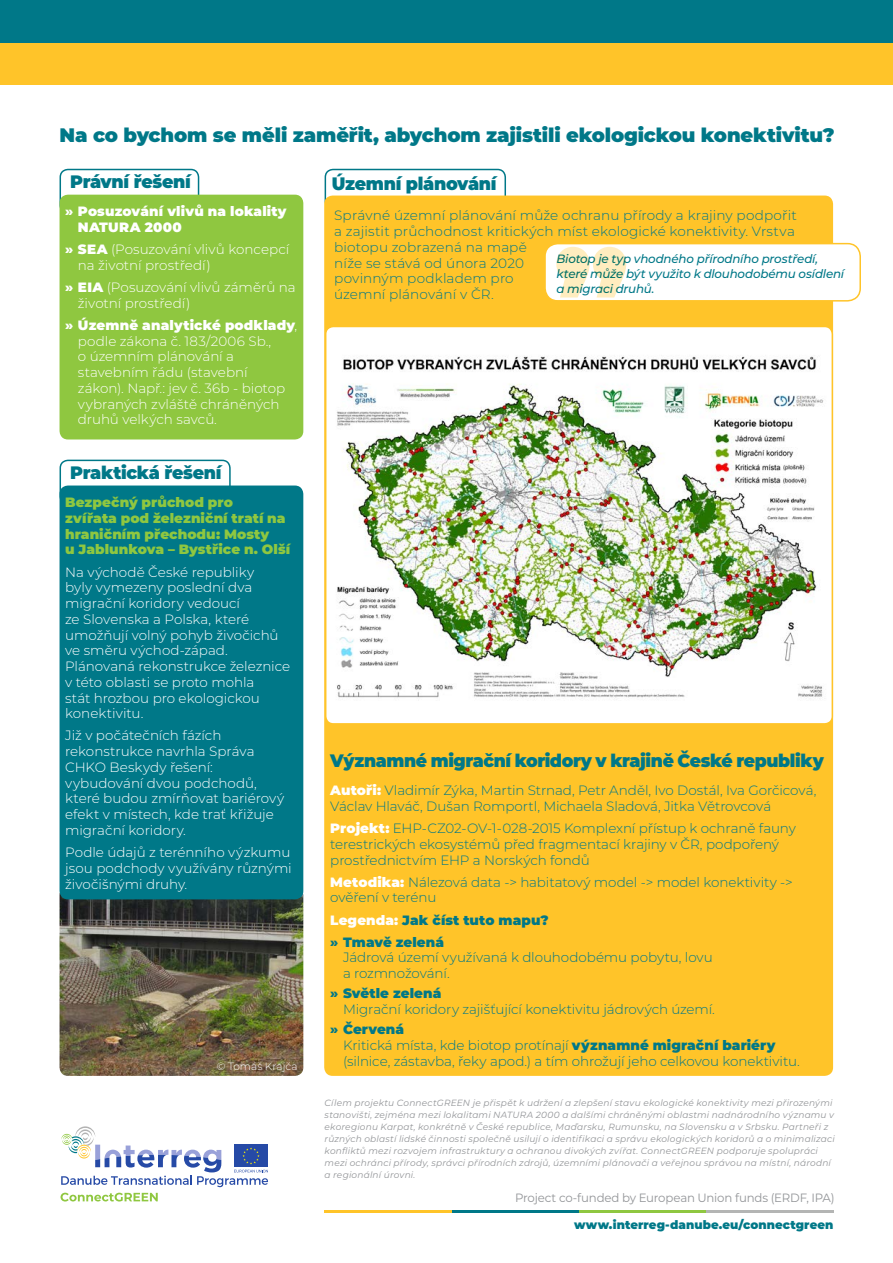
<style>
.page{position:relative;width:893px;height:1263px;background:#fff}
.page>*{position:absolute;margin:0;border:0;box-sizing:border-box;transform-origin:0 0}
.t1{font:900 19.5px "Montserrat";letter-spacing:-.005em;color:#007888}
.t2{font:900 18px "Montserrat";letter-spacing:-.02em;color:#007888;scale:.96 1}
.t3{font:900 18px "Montserrat";letter-spacing:-.02em;color:#007888}
.t4{font:300 13.5px/15.8px "Montserrat";letter-spacing:-.005em;color:#007888}
.t5{font:300 13.5px/15.8px "Montserrat";letter-spacing:-.005em;color:#fff}
.t6{font:900 13.5px/15.8px "Montserrat";letter-spacing:.005em;color:#8fc740}
.t7{font:900 13.5px/22.2px "Montserrat";letter-spacing:.005em;color:#007888}
.t8{font:900 13.5px/15.8px "Montserrat";letter-spacing:.015em;color:#fff}
.t9{font:italic 500 12px/15px "Montserrat";letter-spacing:-.02em;color:#007888}
.t10{font:12px "Montserrat";letter-spacing:-.015em;color:#939598}
.t11{font:900 12px "Montserrat";letter-spacing:.005em;color:#007888}
.t12{font:300 10.5px "Montserrat";letter-spacing:.005em;color:#fff}
.t13{font:italic 9px/12px "Montserrat";letter-spacing:.025em;color:#939598}
.s1{font-weight:800}
.s2{font-weight:900}
.s3{font-weight:900;color:#fff}
.s4{color:#fff}
</style>
<div class="page">
<div style="left:325px;top:169px;width:181px;height:41px;border:2px solid #007888;border-radius:8px"></div>
<img style="left:60px;top:893px;width:243px;height:183px">
<div style="left:324px;top:196px;width:509px;height:880px;background:#ffc429;border-radius:9px"></div>
<svg style="left:61px;top:1126px;width:207px;height:61px"></svg>
<svg style="left:61px;top:1193px;width:97px;height:8px"></svg>
<div style="left:0;top:43px;width:893px;height:42px;background:#ffc429"></div>
<div style="left:0;top:0;width:893px;height:43px;background:#007888"></div>
<hr style="left:452px;top:1210px;width:127px;height:2px;background:#007888">
<hr style="left:325px;top:1210px;width:127px;height:2px;background:#ffc429">
<hr style="left:579px;top:1210px;width:127px;height:2px;background:#8fc740">
<hr style="left:706px;top:1210px;width:127px;height:2px;background:#b4b5b4">
<div style="left:326px;top:326px;width:506px;height:398px;background:#fff;border-radius:8px"></div>
<img style="left:337px;top:356px;width:487px;height:344px">
<div style="left:325px;top:326px;width:508px;height:399px;border:2px solid #ffc429;border-radius:8px"></div>
<div style="left:60px;top:169px;width:139px;height:45px;border:2px solid #007888;border-radius:8px"></div>
<div style="left:60px;top:195px;width:243px;height:244px;background:#8fc740;border-radius:9px"></div>
<div style="left:60px;top:460px;width:171px;height:45px;border:2px solid #007888;border-radius:8px"></div>
<div style="left:60px;top:485px;width:243px;height:414px;background:#007888;border-radius:9px"></div>
<div style="left:545px;top:244px;width:315px;height:57px;background:#fff;border-radius:13px"></div>
<div style="left:544px;top:243px;width:317px;height:59px;border:2px solid #ffc429;border-radius:13px"></div>
<svg style="left:556px;top:247px;width:70px;height:50px"></svg>
<h1 class="t1" style="left:60px;top:121px;width:777px">Na co bychom se měli zaměřit, abychom zajistili ekologickou konektivitu?</h1>
<h2 class="t3" style="left:70px;top:168px;width:122px">Právní řešení</h2>
<p class="t8" style="left:78px;top:203px;width:210px;text-indent:-13px"><span class="s1">»</span> Posuzování vlivů na lokality<br>NATURA 2000</p>
<p class="t5" style="left:78px;top:241px;width:213px;text-indent:-13px"><span class="s1">»</span> <span class="s2">SEA</span> (Posuzování vlivů koncepcí na životní prostředí)</p>
<p class="t5" style="left:78px;top:279px;width:219px;text-indent:-13px"><span class="s1">»</span> <span class="s2">EIA</span> (Posuzování vlivů záměrů na životní prostředí)</p>
<p class="t5" style="left:78px;top:317px;width:221px;text-indent:-13px"><span class="s1">»</span> <span class="s2">Územně analytické podklady</span>, podle zákona č. 183/2006 Sb.,<br>o územním plánování a stavebním řádu (stavební<br>zákon). Např.: jev č. 36b - biotop vybraných zvláště chráněných druhů velkých savců.</p>
<h2 class="t3" style="left:70px;top:459px;width:153px">Praktická řešení</h2>
<p class="t6" style="left:65px;top:494px;width:227px">Bezpečný průchod pro<br>zvířata pod železniční tratí na hraničním přechodu: Mosty<br>u Jablunkova – Bystřice n. Olší</p>
<p class="t5" style="left:65px;top:563px;width:227px">Na východě České republiky<br>byly vymezeny poslední dva migrační koridory vedoucí<br>ze Slovenska a Polska, které umožňují volný pohyb živočichů ve směru východ-západ.<br>Plánovaná rekonstrukce železnice v této oblasti se proto mohla<br>stát hrozbou pro ekologickou konektivitu.</p>
<p class="t5" style="left:65px;top:727px;width:220px">Již v počátečních fázích rekonstrukce navrhla Správa<br>CHKO Beskydy řešení: vybudování dvou podchodů, které budou zmírňovat bariérový efekt v místech, kde trať křižuje migrační koridory.</p>
<p class="t5" style="left:65px;top:844px;width:228px;text-align:justify">Podle údajů z terénního výzkumu jsou podchody využívány různými živočišnými druhy.</p>
<p class="t12" style="left:217px;top:1059px;width:82px">© Tomáš Krajča</p>
<h2 class="t3" style="left:332px;top:170px;width:166px">Územní plánování</h2>
<p class="t4" style="left:334px;top:207px;width:464px">Správné územní plánování může ochranu přírody a krajiny podpořit a zajistit průchodnost kritických míst ekologické konektivity. Vrstva biotopu zobrazená na mapě<br>níže se stává od února 2020<br>povinným podkladem pro<br>územní plánování v ČR.</p>
<p class="t9" style="left:556px;top:250px;width:289px">Biotop je typ vhodného přírodního prostředí, které může být využito k dlouhodobému osídlení a migraci druhů.</p>
<h2 class="t2" style="left:330px;top:747px;width:516px">Významné migrační koridory v krajině České republiky</h2>
<p class="t4" style="left:330px;top:782px;width:488px"><span class="s3">Autoři:</span> Vladimír Zýka, Martin Strnad, Petr Anděl, Ivo Dostál, Iva Gorčicová,<br>Václav Hlaváč, Dušan Romportl, Michaela Sladová, Jitka Větrovcová</p>
<p class="t4" style="left:330px;top:820px;width:467px"><span class="s3">Projekt:</span> EHP-CZ02-OV-1-028-2015 Komplexní přístup k ochraně fauny terestrických ekosystémů před fragmentací krajiny v ČR, podpořený prostřednictvím EHP a Norských fondů</p>
<p class="t4" style="left:330px;top:874px;width:464px"><span class="s3">Metodika:</span> Nálezová data -&gt; habitatový model -&gt; model konektivity -&gt; ověření v terénu</p>
<p class="t7" style="left:330px;top:908px;width:220px"><span class="s4">Legenda:</span> Jak číst tuto mapu? <span class="s1">»</span> Tmavě zelená</p>
<p class="t4" style="left:343px;top:949px;width:371px">Jádrová území využívaná k dlouhodobému pobytu, lovu a rozmnožování.</p>
<p class="t4" style="left:343px;top:985px;width:373px;text-indent:-13px"><span class="s1">»</span> <span class="s2">Světle zelená<br></span>Migrační koridory zajišťující konektivitu jádrových území.</p>
<p class="t4" style="left:343px;top:1021px;width:458px;text-indent:-13px"><span class="s1">»</span> <span class="s2">Červená<br></span>Kritická místa, kde biotop protínají <span class="s2">významné migrační bariéry </span>(silnice, zástavba, řeky apod.) a tím ohrožují jeho celkovou konektivitu.</p>
<p class="t13" style="left:325px;top:1096px;width:512px">Cílem projektu ConnectGREEN je přispět k udržení a zlepšení stavu ekologické konektivity mezi přirozenými stanovišti, zejména mezi lokalitami NATURA 2000 a dalšími chráněnými oblastmi nadnárodního významu v ekoregionu Karpat, konkrétně v České republice, Maďarsku, Rumunsku, na Slovensku a v Srbsku. Partneři z různých oblastí lidské činnosti společně usilují o identifikaci a správu ekologických koridorů a o minimalizaci konfliktů mezi rozvojem infrastruktury a ochranou divokých zvířat. ConnectGREEN podporuje spolupráci mezi ochránci přírody, správci přírodních zdrojů, územními plánovači a veřejnou správou na místní, národní a regionální úrovni.</p>
<p class="t11" style="left:574px;top:1216px;width:261px">www.interreg-danube.eu/connectgreen</p>
<p class="t10" style="left:515px;top:1189px;width:321px">Project co-funded by European Union funds (ERDF, IPA)</p>
</div>
